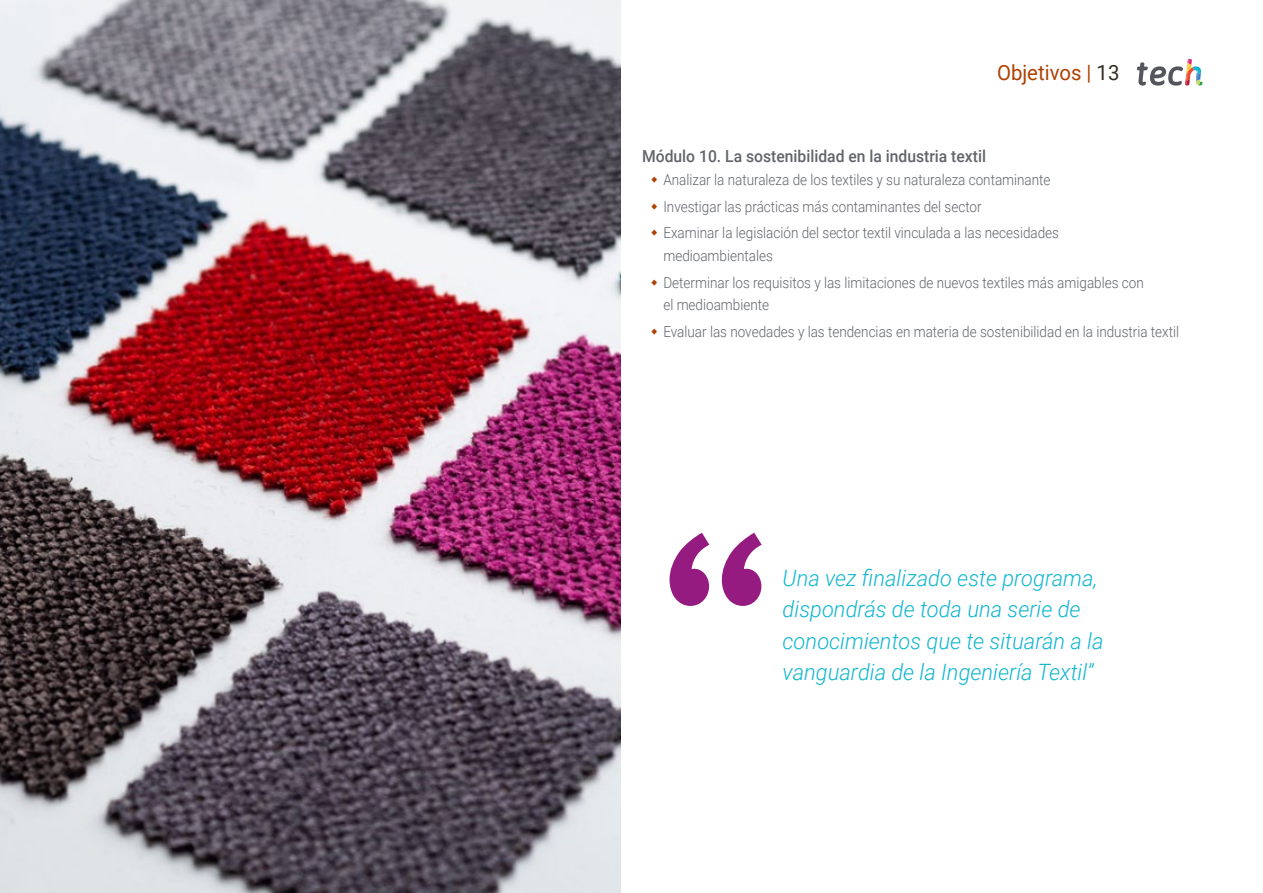
<style>
.page{position:relative;width:1263px;height:893px;background:#fff}
.page>*{position:absolute;margin:0;border:0;box-sizing:border-box;transform-origin:0 0}
.t1{font:italic 300 22.5px/31.5px "Roboto";color:#11b6cf}
.t2{font:21px "Roboto";color:#ae4000}
.t3{font:500 16.5px "Roboto";color:#61646a;scale:.95 1}
.t4{font:300 15px/26.7px "Roboto";color:#61646a;scale:.9 1}
.s1{color:#312e20}
</style>
<div class="page">
<svg style="left:1137px;top:59px;width:65px;height:27px"></svg>
<img style="left:0;top:0;width:621px;height:893px">
<svg style="left:669px;top:533px;width:93px;height:73px"></svg>
<h2 class="t2" style="left:997px;top:57px;width:124px">Objetivos | <span class="s1">13</span></h2>
<p class="t3" style="left:642px;top:145px;width:363px">Módulo 10. La sostenibilidad en la industria textil</p>
<p class="t4" style="left:663px;top:166px;width:441px">Analizar la naturaleza de los textiles y su naturaleza contaminante<br>Investigar las prácticas más contaminantes del sector<br>Examinar la legislación del sector textil vinculada a las necesidades</p>
<p class="t4" style="left:663px;top:242px;width:535px">medioambientales<br>Determinar los requisitos y las limitaciones de nuevos textiles más amigables con</p>
<p class="t4" style="left:663px;top:291px;width:575px">el medioambiente<br>Evaluar las novedades y las tendencias en materia de sostenibilidad en la industria textil</p>
<h1 class="t1" style="left:783px;top:561px;width:322px">Una vez finalizado este programa, dispondrás de toda una serie de conocimientos que te situarán a la vanguardia de la Ingeniería Textil”</h1>
</div>
